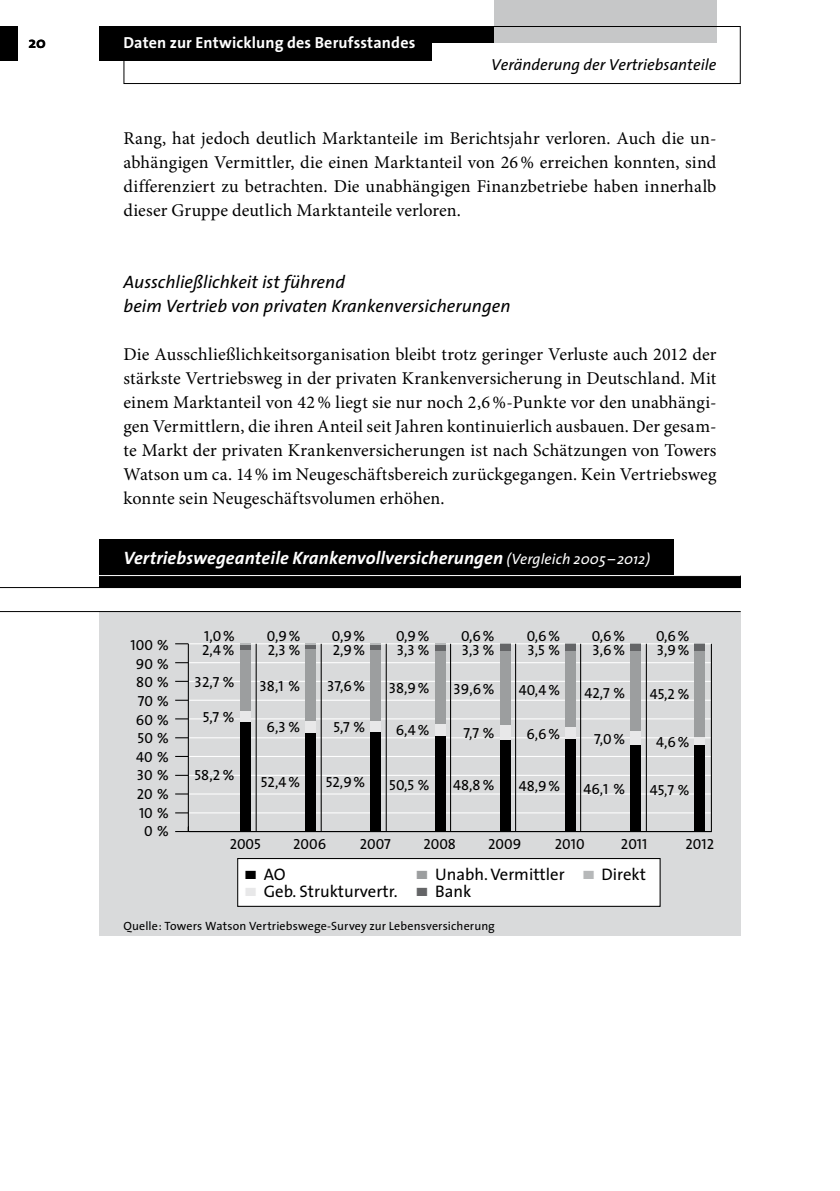
<style>
.page{position:relative;width:840px;height:1191px;background:#fff}
.page>*{position:absolute;margin:0;border:0;box-sizing:border-box;transform-origin:0 0}
.t1{font:18px/24px "Minion Pro";letter-spacing:.005em;color:#000;text-align:justify}
.t2{font:italic 18px/24px "The Sans";color:#000}
.t3{font:italic 700 18px "The Sans";letter-spacing:.005em;color:#fff}
.t4{font:16.8px "The Sans";color:#000}
.t5{font:700 16px "The Sans";letter-spacing:.01em;color:#fff}
.t6{font:italic 16px "The Sans";color:#000}
.t7{font:700 16px "The Sans";color:#000}
.t8{font:14.6px/18.6px "The Sans Caps";color:#000}
.t9{font:12px "The Sans";letter-spacing:.01em;color:#000}
.s1{font-weight:400;font-size:15px}
.s2{color:#e8e8e9}
.s3{color:#9c9e9f}
.s4{color:#646567}
.s5{color:#b6b8b9}
</style>
<div class="page">
<div style="left:0;top:26px;width:17px;height:34px;background:#000"></div>
<div style="left:99px;top:26px;width:394px;height:16px;background:#000"></div>
<div style="left:99px;top:28px;width:332px;height:32px;background:#000"></div>
<div style="left:493px;top:0;width:223px;height:42px;background:#c6c7c8"></div>
<div style="left:123px;top:26px;width:617px;height:58px;border:1px solid #000"></div>
<hr style="left:0;top:587px;width:740px;height:1px;background:#000">
<div style="left:99px;top:539px;width:574px;height:48px;background:#000"></div>
<div style="left:99px;top:575px;width:641px;height:12px;background:#000"></div>
<hr style="left:0;top:575px;width:740px;height:1px;background:#fff">
<div style="left:99px;top:611px;width:641px;height:325px;background:#d9dadb"></div>
<svg style="left:175px;top:643px;width:537px;height:264px"></svg>
<hr style="left:189px;top:793px;width:522px;height:1px;background:#fff">
<hr style="left:189px;top:756px;width:522px;height:1px;background:#fff">
<hr style="left:189px;top:718px;width:522px;height:1px;background:#fff">
<hr style="left:189px;top:681px;width:522px;height:1px;background:#fff">
<hr style="left:189px;top:643px;width:522px;height:1px;background:#fff">
<hr style="left:189px;top:831px;width:522px;height:1px;background:#000">
<hr style="left:189px;top:812px;width:522px;height:1px;background:#fff">
<hr style="left:189px;top:775px;width:522px;height:1px;background:#fff">
<hr style="left:189px;top:737px;width:522px;height:1px;background:#fff">
<hr style="left:189px;top:699px;width:522px;height:2px;background:#fff">
<hr style="left:189px;top:662px;width:522px;height:1px;background:#fff">
<hr style="left:188px;top:644px;width:1px;height:187px;background:#000">
<hr style="left:255px;top:644px;width:1px;height:187px;background:#000">
<hr style="left:320px;top:644px;width:1px;height:187px;background:#000">
<hr style="left:385px;top:644px;width:1px;height:187px;background:#000">
<hr style="left:450px;top:644px;width:1px;height:187px;background:#000">
<hr style="left:515px;top:644px;width:1px;height:187px;background:#000">
<hr style="left:579px;top:644px;width:2px;height:187px;background:#000">
<hr style="left:645px;top:644px;width:1px;height:187px;background:#000">
<hr style="left:710px;top:644px;width:1px;height:187px;background:#000">
<svg style="left:240px;top:643px;width:10px;height:2px"></svg>
<svg style="left:305px;top:643px;width:10px;height:2px"></svg>
<svg style="left:370px;top:643px;width:10px;height:2px"></svg>
<svg style="left:435px;top:643px;width:10px;height:2px"></svg>
<div style="left:240px;top:645px;width:10px;height:5px;background:#646567"></div>
<hr style="left:305px;top:645px;width:10px;height:4px;background:#646567">
<div style="left:370px;top:645px;width:10px;height:5px;background:#646567"></div>
<div style="left:435px;top:645px;width:10px;height:6px;background:#646567"></div>
<div style="left:499px;top:644px;width:11px;height:6px;background:#646567"></div>
<div style="left:564px;top:644px;width:11px;height:7px;background:#646567"></div>
<div style="left:629px;top:644px;width:10px;height:7px;background:#646567"></div>
<div style="left:694px;top:644px;width:10px;height:8px;background:#646567"></div>
<div style="left:240px;top:650px;width:10px;height:61px;background:#9c9e9f"></div>
<div style="left:305px;top:649px;width:10px;height:72px;background:#9c9e9f"></div>
<div style="left:370px;top:650px;width:10px;height:71px;background:#9c9e9f"></div>
<div style="left:435px;top:651px;width:10px;height:73px;background:#9c9e9f"></div>
<div style="left:499px;top:650px;width:11px;height:75px;background:#9c9e9f"></div>
<div style="left:564px;top:651px;width:11px;height:76px;background:#9c9e9f"></div>
<div style="left:629px;top:651px;width:10px;height:80px;background:#9c9e9f"></div>
<div style="left:694px;top:652px;width:10px;height:85px;background:#9c9e9f"></div>
<div style="left:240px;top:711px;width:10px;height:11px;background:#e8e8e9"></div>
<div style="left:305px;top:721px;width:10px;height:12px;background:#e8e8e9"></div>
<div style="left:370px;top:721px;width:10px;height:11px;background:#e8e8e9"></div>
<div style="left:435px;top:724px;width:10px;height:12px;background:#e8e8e9"></div>
<div style="left:499px;top:725px;width:11px;height:15px;background:#e8e8e9"></div>
<div style="left:564px;top:727px;width:11px;height:12px;background:#e8e8e9"></div>
<div style="left:629px;top:731px;width:10px;height:14px;background:#e8e8e9"></div>
<div style="left:694px;top:737px;width:10px;height:8px;background:#e8e8e9"></div>
<div style="left:240px;top:722px;width:10px;height:109px;background:#000"></div>
<div style="left:305px;top:733px;width:10px;height:98px;background:#000"></div>
<div style="left:370px;top:732px;width:10px;height:99px;background:#000"></div>
<div style="left:435px;top:736px;width:10px;height:95px;background:#000"></div>
<div style="left:499px;top:740px;width:11px;height:91px;background:#000"></div>
<div style="left:564px;top:739px;width:11px;height:92px;background:#000"></div>
<div style="left:629px;top:745px;width:10px;height:86px;background:#000"></div>
<div style="left:694px;top:745px;width:10px;height:86px;background:#000"></div>
<hr style="left:0;top:611px;width:740px;height:1px;background:#000">
<p class="t7" style="left:28px;top:29px;width:19px">20</p>
<p class="t5" style="left:123px;top:29px;width:293px">Daten zur Entwicklung des Berufsstandes</p>
<p class="t6" style="left:490px;top:51px;width:227px">Veränderung der Vertriebsanteile</p>
<p class="t1" style="left:123px;top:126px;width:594px">Rang, hat jedoch deutlich Marktanteile im Berichtsjahr verloren. Auch die un&shy;abhängigen Vermittler, die einen Marktanteil von 26% erreichen konnten, sind differenziert zu betrachten. Die unabhängigen Finanzbetriebe haben innerhalb dieser Gruppe deutlich Marktanteile verloren.</p>
<p class="t2" style="left:123px;top:269px;width:388px">Ausschließlichkeit ist führend<br>beim Vertrieb von privaten Krankenversicherungen</p>
<p class="t1" style="left:123px;top:342px;width:594px">Die Ausschließlichkeitsorganisation bleibt trotz geringer Verluste auch 2012 der stärkste Vertriebsweg in der privaten Krankenversicherung in Deutschland. Mit einem Marktanteil von 42% liegt sie nur noch 2,6%-Punkte vor den unabhängi&shy;gen Vermittlern, die ihren Anteil seit Jahren kontinuierlich ausbauen. Der gesam&shy;te Markt der privaten Krankenversicherungen ist nach Schätzungen von Towers Watson um ca. 14% im Neugeschäftsbereich zurückgegangen. Kein Vertriebsweg konnte sein Neugeschäftsvolumen erhöhen.</p>
<p class="t3" style="left:123px;top:543px;width:528px">Vertriebswegeanteile Krankenvollversicherungen <span class="s1">(Vergleich 2005 – 2012)</span></p>
<p class="t8" style="left:131px;top:635px;width:40px;text-align:right">100 %<br>90 %<br>80 %<br>70 %<br>60 %<br>50 %<br>40 %<br>30 %<br>20 %<br>10 %<br>0 %</p>
<p class="t8" style="left:202px;top:628px;width:34px;line-height:14.6px">1,0 %<br>2,4 %</p>
<p class="t8" style="left:194px;top:672px;width:42px">32,7 %</p>
<p class="t8" style="left:203px;top:707px;width:33px">5,7 %</p>
<p class="t8" style="left:194px;top:765px;width:42px">58,2 %</p>
<p class="t8" style="left:267px;top:628px;width:35px;line-height:14.6px">0,9 %<br>2,3 %</p>
<p class="t8" style="left:259px;top:676px;width:42px">38,1 %</p>
<p class="t8" style="left:266px;top:717px;width:35px">6,3 %</p>
<p class="t8" style="left:261px;top:772px;width:41px">52,4 %</p>
<p class="t8" style="left:332px;top:628px;width:35px;line-height:14.6px">0,9 %<br>2,9 %</p>
<p class="t8" style="left:327px;top:676px;width:40px">37,6 %</p>
<p class="t8" style="left:333px;top:717px;width:33px">5,7 %</p>
<p class="t8" style="left:325px;top:772px;width:41px">52,9 %</p>
<p class="t8" style="left:396px;top:628px;width:35px;line-height:14.6px">0,9 %<br>3,3 %</p>
<p class="t8" style="left:388px;top:678px;width:42px">38,9 %</p>
<p class="t8" style="left:395px;top:720px;width:35px">6,4 %</p>
<p class="t8" style="left:389px;top:775px;width:42px">50,5 %</p>
<p class="t8" style="left:461px;top:628px;width:35px;line-height:14.6px">0,6 %<br>3,3 %</p>
<p class="t8" style="left:453px;top:679px;width:43px">39,6 %</p>
<p class="t8" style="left:463px;top:723px;width:32px">7,7 %</p>
<p class="t8" style="left:453px;top:775px;width:43px">48,8 %</p>
<p class="t8" style="left:526px;top:628px;width:35px;line-height:14.6px">0,6 %<br>3,5 %</p>
<p class="t8" style="left:518px;top:680px;width:43px">40,4 %</p>
<p class="t8" style="left:526px;top:724px;width:35px">6,6 %</p>
<p class="t8" style="left:518px;top:776px;width:43px">48,9 %</p>
<p class="t8" style="left:591px;top:628px;width:35px;line-height:14.6px">0,6 %<br>3,6 %</p>
<p class="t8" style="left:584px;top:683px;width:42px">42,7 %</p>
<p class="t8" style="left:594px;top:729px;width:32px">7,0 %</p>
<p class="t8" style="left:583px;top:779px;width:43px">46,1 %</p>
<p class="t8" style="left:655px;top:628px;width:35px;line-height:14.6px">0,6 %<br>3,9 %</p>
<p class="t8" style="left:649px;top:685px;width:41px">45,2 %</p>
<p class="t8" style="left:655px;top:732px;width:35px">4,6 %</p>
<p class="t8" style="left:649px;top:780px;width:41px">45,7 %</p>
<p class="t8" style="left:229px;top:834px;width:33px">2005</p>
<p class="t8" style="left:293px;top:834px;width:34px">2006</p>
<p class="t8" style="left:359px;top:834px;width:33px">2007</p>
<p class="t8" style="left:423px;top:834px;width:34px">2008</p>
<p class="t8" style="left:488px;top:834px;width:35px">2009</p>
<p class="t8" style="left:554px;top:834px;width:31px">2010</p>
<p class="t8" style="left:620px;top:834px;width:28px">2011</p>
<p class="t8" style="left:685px;top:834px;width:30px">2012</p>
<p class="t4" style="left:245px;top:860px;width:42px">■ AO</p>
<p class="t4" style="left:245px;top:877px;width:153px"><span class="s2">■</span> Geb. Strukturvertr.</p>
<p class="t4" style="left:416px;top:860px;width:149px"><span class="s3">■</span> Unabh. Vermittler</p>
<p class="t4" style="left:416px;top:877px;width:56px"><span class="s4">■</span> Bank</p>
<p class="t4" style="left:582px;top:860px;width:64px"><span class="s5">■</span> Direkt</p>
<p class="t9" style="left:123px;top:916px;width:373px">Quelle: Towers Watson Vertriebswege-Survey zur Lebensversicherung</p>
</div>
